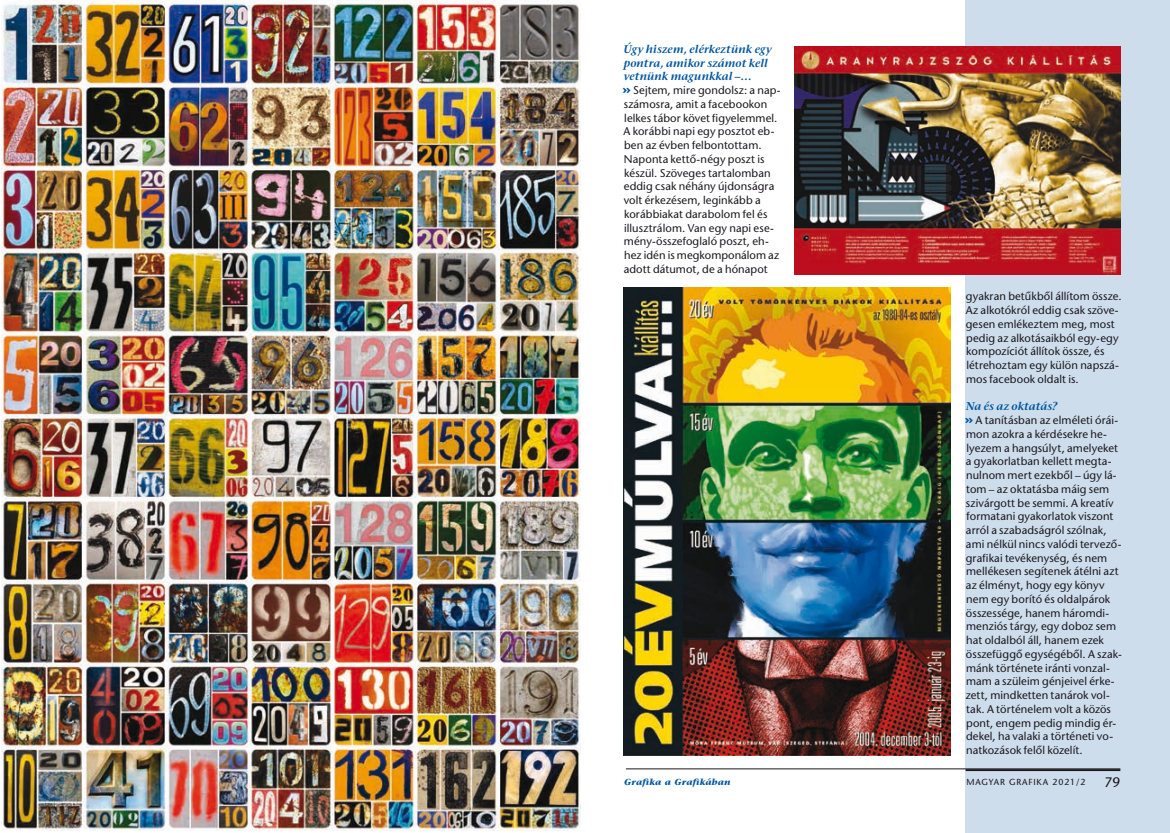
<style>
.page{position:relative;width:1170px;height:833px;background:#fff}
.page>*{position:absolute;margin:0;border:0;box-sizing:border-box;transform-origin:0 0}
.t1{font:13.75px "Stone Sans H";color:#1a171c}
.t2{font:11.25px/13.8px "Stone Sans H";letter-spacing:.01em;color:#1a171c}
.t3{font:11.25px/13.8px "Stone Serif Semi Bold Italic H";letter-spacing:.005em;color:#0056a2}
.t4{font:8.75px "Stone Sans H";letter-spacing:.1em;color:#1a171c}
.t5{font:8.75px "Stone Serif Bold Italic H";letter-spacing:.025em;color:#0056a2}
.s1{font-family:"Stone Sans Bold H";font-size:15px;color:#0056a2}
</style>
<div class="page">
<div style="left:965px;top:0;width:204px;height:833px;background:#cdddec"></div>
<img style="left:2px;top:0;width:578px;height:830px">
<img style="left:794px;top:46px;width:326px;height:228px">
<img style="left:623px;top:287px;width:327px;height:468px">
<hr style="left:965px;top:769px;width:155px;height:2px;background:#1a171c">
<hr style="left:626px;top:768px;width:494px;height:1px;background:#1a171c">
<p class="t3" style="left:623px;top:42px;width:150px">Úgy hiszem, elérkeztünk egy pontra, amikor számot kell vetnünk magunkkal –…</p>
<p class="t2" style="left:622px;top:83px;width:160px"><span class="s1">»</span> Sejtem, mire gondolsz: a nap&shy;számosra, amit a facebookon lelkes tábor követ figyelemmel.<br>A korábbi napi egy posztot eb&shy;ben az évben felbontottam.<br>Naponta kettô-négy poszt is készül. Szöveges tartalomban eddig csak néhány újdonságra volt érkezésem, leginkább a korábbiakat darabolom fel és illusztrálom. Van egy napi ese&shy;mény-összefoglaló poszt, eh&shy;hez idén is megkomponálom az adott dátumot, de a hónapot</p>
<p class="t2" style="left:965px;top:289px;width:157px">gyakran betûkbôl állítom össze.<br>Az alkotókról eddig csak szöve&shy;gesen emlékeztem meg, most pedig az alkotásaikból egy-egy kompozíciót állítok össze, és létrehoztam egy külön napszá&shy;mos facebook oldalt is.</p>
<p class="t3" style="left:965px;top:399px;width:93px">Na és az oktatás?</p>
<p class="t2" style="left:964px;top:413px;width:158px"><span class="s1">»</span> A tanításban az elméleti órái&shy;mon azokra a kérdésekre he&shy;lyezem a hangsúlyt, amelyeket a gyakorlatban kellett megta&shy;nulnom mert ezekbôl – úgy lá&shy;tom – az oktatásba máig sem szivárgott be semmi. A kreatív formatani gyakorlatok viszont arról a szabadságról szólnak, ami nélkül nincs valódi tervezô&shy;grafikai tevékenység, és nem mellékesen segítenek átélni azt az élményt, hogy egy könyv nem egy borító és oldalpárok összessége, hanem háromdi&shy;menziós tárgy, egy doboz sem hat oldalból áll, hanem ezek összefüggô egységébôl. A szak&shy;mánk története iránti vonzal&shy;mam a szüleim génjeivel érke&shy;zett, mindketten tanárok vol&shy;tak. A történelem volt a közös pont, engem pedig mindig ér&shy;dekel, ha valaki a történeti vo&shy;natkozások felôl közelít.</p>
<p class="t5" style="left:624px;top:776px;width:108px">Grafika a Grafikában</p>
<p class="t4" style="left:966px;top:776px;width:121px">magyar grafika 2021/2</p>
<p class="t1" style="left:1104px;top:773px;width:17px">79</p>
</div>
